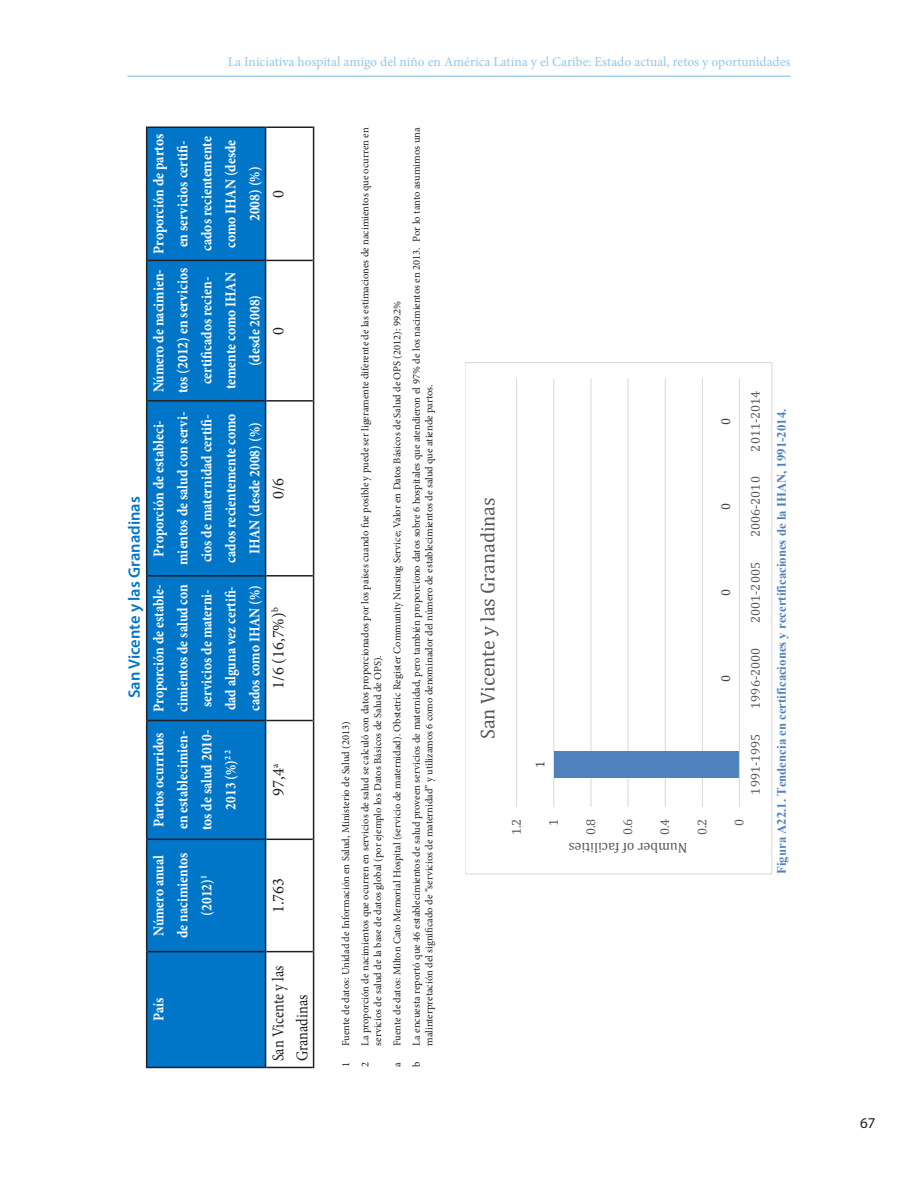
<style>
.page{position:relative;width:918px;height:1188px;background:#fff}
.page>*{position:absolute;margin:0;border:0;box-sizing:border-box;transform-origin:0 0}
.t1{font:19.95px "Cambria";color:#595959}
.Table_Text{font:16.5px "Minion Pro";color:#231f20}
.Cuadro_Title{font:600 16.5px "Myriad Pro";color:#0076c8}
.Table_Text-2{font:16.5px/24px "Minion Pro";color:#231f20;scale:.87 1}
.Table_Text-3{font:700 15px/24px "Minion Pro";color:#fff;text-align:center;scale:.9 1}
.t2{font:15px "Myriad Pro";color:#231f20}
.t3{font:14.1px "Cambria";color:#595959}
.t4{font:13.5px "Minion Pro";color:#94c6ea}
.t5{font:700 12.75px "Times New Roman";color:#4f81bd}
.t6{font:12.75px "Cambria";letter-spacing:.005em;color:#595959}
.t7{font:12.75px "Cambria";color:#404040}
.Footnote_2{font:10.5px/12.6px "Minion Pro";color:#231f20}
</style>
<div class="page">
<hr style="left:128px;top:76px;width:662px;height:1px;background:#73b8e5">
<hr style="left:702px;top:378px;width:1px;height:429px;background:#d9d9d9">
<hr style="left:665px;top:378px;width:1px;height:429px;background:#d9d9d9">
<hr style="left:628px;top:378px;width:1px;height:429px;background:#d9d9d9">
<hr style="left:590px;top:378px;width:1px;height:429px;background:#d9d9d9">
<hr style="left:553px;top:378px;width:1px;height:429px;background:#d9d9d9">
<hr style="left:516px;top:378px;width:1px;height:429px;background:#d9d9d9">
<div style="left:554px;top:751px;width:185px;height:27px;background:#4f81bd"></div>
<hr style="left:739px;top:378px;width:1px;height:429px;background:#d9d9d9">
<div style="left:465px;top:362px;width:307px;height:513px;border:1px solid #d9d9d9"></div>
<div style="left:147px;top:952px;width:119px;height:115px;background:#0076c8"></div>
<div style="left:147px;top:128px;width:118px;height:823px;background:#0076c8"></div>
<hr style="left:146px;top:952px;width:1px;height:116px;background:#231f20">
<hr style="left:147px;top:1067px;width:118px;height:1px;background:#231f20">
<hr style="left:146px;top:839px;width:1px;height:113px;background:#231f20">
<hr style="left:147px;top:951px;width:118px;height:1px;background:#231f20">
<hr style="left:146px;top:721px;width:1px;height:118px;background:#231f20">
<hr style="left:147px;top:839px;width:118px;height:1px;background:#231f20">
<hr style="left:146px;top:576px;width:1px;height:145px;background:#231f20">
<hr style="left:147px;top:720px;width:118px;height:1px;background:#231f20">
<hr style="left:146px;top:401px;width:1px;height:175px;background:#231f20">
<hr style="left:147px;top:575px;width:118px;height:2px;background:#231f20">
<hr style="left:146px;top:260px;width:1px;height:141px;background:#231f20">
<hr style="left:147px;top:400px;width:118px;height:2px;background:#231f20">
<hr style="left:146px;top:127px;width:1px;height:133px;background:#231f20">
<hr style="left:147px;top:260px;width:118px;height:1px;background:#231f20">
<hr style="left:147px;top:127px;width:118px;height:1px;background:#231f20">
<hr style="left:265px;top:952px;width:1px;height:116px;background:#231f20">
<hr style="left:266px;top:1067px;width:47px;height:1px;background:#231f20">
<hr style="left:265px;top:839px;width:1px;height:113px;background:#231f20">
<hr style="left:266px;top:951px;width:47px;height:1px;background:#231f20">
<hr style="left:265px;top:721px;width:1px;height:118px;background:#231f20">
<hr style="left:266px;top:839px;width:47px;height:1px;background:#231f20">
<hr style="left:265px;top:576px;width:1px;height:145px;background:#231f20">
<hr style="left:266px;top:720px;width:47px;height:1px;background:#231f20">
<hr style="left:265px;top:401px;width:1px;height:175px;background:#231f20">
<hr style="left:266px;top:575px;width:47px;height:2px;background:#231f20">
<hr style="left:265px;top:260px;width:1px;height:141px;background:#231f20">
<hr style="left:266px;top:400px;width:47px;height:2px;background:#231f20">
<hr style="left:265px;top:127px;width:1px;height:133px;background:#231f20">
<hr style="left:266px;top:260px;width:47px;height:1px;background:#231f20">
<hr style="left:266px;top:127px;width:47px;height:1px;background:#231f20">
<hr style="left:313px;top:952px;width:1px;height:116px;background:#231f20">
<hr style="left:313px;top:839px;width:1px;height:113px;background:#231f20">
<hr style="left:313px;top:721px;width:1px;height:118px;background:#231f20">
<hr style="left:313px;top:576px;width:1px;height:145px;background:#231f20">
<hr style="left:313px;top:401px;width:1px;height:175px;background:#231f20">
<hr style="left:313px;top:260px;width:1px;height:141px;background:#231f20">
<hr style="left:313px;top:127px;width:1px;height:133px;background:#231f20">
<p class="t4" style="left:228px;top:53px;width:564px">La Iniciativa hospital amigo del niño en América Latina y el Caribe: Estado actual, retos y oportunidades</p>
<p class="Cuadro_Title" style="left:124px;top:698px;width:203px;rotate:-90deg">San Vicente y las Granadinas</p>
<p class="Table_Text-3" style="left:147px;top:254px;width:134px;rotate:-90deg">Proporción de partos en servicios certifi&shy;cados recientemente como IHAN (desde<br>2008) (%)</p>
<p class="Table_Text-3" style="left:147px;top:393px;width:140px;rotate:-90deg">Número de nacimien&shy;tos (2012) en servicios certificados recien&shy;temente como IHAN (desde 2008)</p>
<p class="Table_Text-3" style="left:147px;top:565px;width:172px;rotate:-90deg">Proporción de estableci&shy;mientos de salud con servi&shy;cios de maternidad certifi&shy;cados recientemente como<br>IHAN (desde 2008) (%)</p>
<p class="Table_Text-3" style="left:147px;top:712px;width:144px;rotate:-90deg">Proporción de estable&shy;cimientos de salud con servicios de materni&shy;dad alguna vez certifi&shy;cados como IHAN (%)</p>
<p class="Table_Text-3" style="left:147px;top:830px;width:113px;rotate:-90deg">Partos ocurridos en establecimien&shy;tos de salud 2010-<br>2013 (%)<sup>2</sup> <sup>2</sup></p>
<p class="Table_Text" style="left:267px;top:198px;width:9px;rotate:-90deg">0</p>
<p class="Table_Text" style="left:267px;top:335px;width:9px;rotate:-90deg">0</p>
<p class="Table_Text" style="left:267px;top:499px;width:23px;rotate:-90deg">0/6</p>
<p class="Table_Text" style="left:267px;top:689px;width:83px;rotate:-90deg">1/6 (16,7%)<sup>b</sup></p>
<p class="Table_Text" style="left:267px;top:796px;width:33px;rotate:-90deg">97,4<sup>a</sup></p>
<p class="Table_Text-3" style="left:147px;top:938px;width:96px;rotate:-90deg">Número anual de nacimientos (2012)<sup>1</sup></p>
<p class="Table_Text" style="left:267px;top:913px;width:37px;rotate:-90deg">1.763</p>
<p class="Table_Text-3" style="left:147px;top:1021px;width:27px;rotate:-90deg">País</p>
<p class="Table_Text-2" style="left:266px;top:1061px;width:112px;rotate:-90deg">San Vicente y las<br>Granadinas</p>
<p class="Footnote_2" style="left:340px;top:1046px;width:326px;rotate:-90deg">Fuente de datos: Unidad de Información en Salud, Ministerio de Salud (2013)</p>
<p class="Footnote_2" style="left:340px;top:1067px;width:7px;rotate:-90deg">1</p>
<p class="Footnote_2" style="left:359px;top:1046px;width:920px;rotate:-90deg">La proporción de nacimientos que ocurren en servicios de salud se calculó con datos proporcionados por los países cuando fue posible y puede ser ligeramente diferente de las estimaciones de nacimientos que ocurren en servicios de salud de la base de datos global (por ejemplo los Datos Básicos de Salud de OPS).</p>
<p class="Footnote_2" style="left:359px;top:1067px;width:7px;rotate:-90deg">2</p>
<p class="Footnote_2" style="left:391px;top:1046px;width:747px;rotate:-90deg">Fuente de datos: Milton Cato Memorial Hospital (servicio de maternidad). Obstetric Register Community Nursing Service; Valor en Datos Básicos de Salud de OPS (2012): 99.2%</p>
<p class="Footnote_2" style="left:391px;top:1067px;width:6px;rotate:-90deg">a</p>
<p class="Footnote_2" style="left:410px;top:1046px;width:920px;rotate:-90deg">La encuesta reportó que 46 establecimientos de salud proveen servicios de maternidad, pero también proporciono datos sobre 6 hospitales que atendieron el 97% de los nacimientos en 2013. Por lo tanto asumimos una malinterpretación del significado de “servicios de maternidad” y utilizamos 6 como denominador del número de establecimientos de salud que atiende partos.</p>
<p class="Footnote_2" style="left:410px;top:1067px;width:7px;rotate:-90deg">b</p>
<p class="t1" style="left:476px;top:739px;width:243px;rotate:-90deg">San Vicente y las Granadinas</p>
<p class="t6" style="left:509px;top:835px;width:18px;rotate:-90deg">1.2</p>
<p class="t7" style="left:533px;top:768px;width:9px;rotate:-90deg">1</p>
<p class="t6" style="left:546px;top:826px;width:9px;rotate:-90deg">1</p>
<p class="t6" style="left:583px;top:835px;width:18px;rotate:-90deg">0.8</p>
<p class="t6" style="left:620px;top:835px;width:18px;rotate:-90deg">0.6</p>
<p class="t6" style="left:657px;top:835px;width:18px;rotate:-90deg">0.4</p>
<p class="t6" style="left:695px;top:835px;width:18px;rotate:-90deg">0.2</p>
<p class="t3" style="left:688px;top:856px;width:120px;rotate:-180deg">N mu b e r ffo a c seitili</p>
<p class="t7" style="left:718px;top:425px;width:9px;rotate:-90deg">0</p>
<p class="t7" style="left:718px;top:510px;width:9px;rotate:-90deg">0</p>
<p class="t7" style="left:718px;top:596px;width:9px;rotate:-90deg">0</p>
<p class="t7" style="left:718px;top:682px;width:9px;rotate:-90deg">0</p>
<p class="t6" style="left:748px;top:452px;width:62px;rotate:-90deg">2011-2014</p>
<p class="t6" style="left:748px;top:537px;width:62px;rotate:-90deg">2006-2010</p>
<p class="t6" style="left:748px;top:623px;width:62px;rotate:-90deg">2001-2005</p>
<p class="t6" style="left:748px;top:709px;width:62px;rotate:-90deg">1996-2000</p>
<p class="t6" style="left:748px;top:795px;width:62px;rotate:-90deg">1991-1995</p>
<p class="t6" style="left:732px;top:826px;width:9px;rotate:-90deg">0</p>
<p class="t5" style="left:773px;top:874px;width:467px;rotate:-90deg">Figura A22.1. Tendencia en certificaciones y recertificaciones de la IHAN, 1991-2014.</p>
<h3 class="t2" style="left:860px;top:1113px;width:17px">67</h3>
</div>
